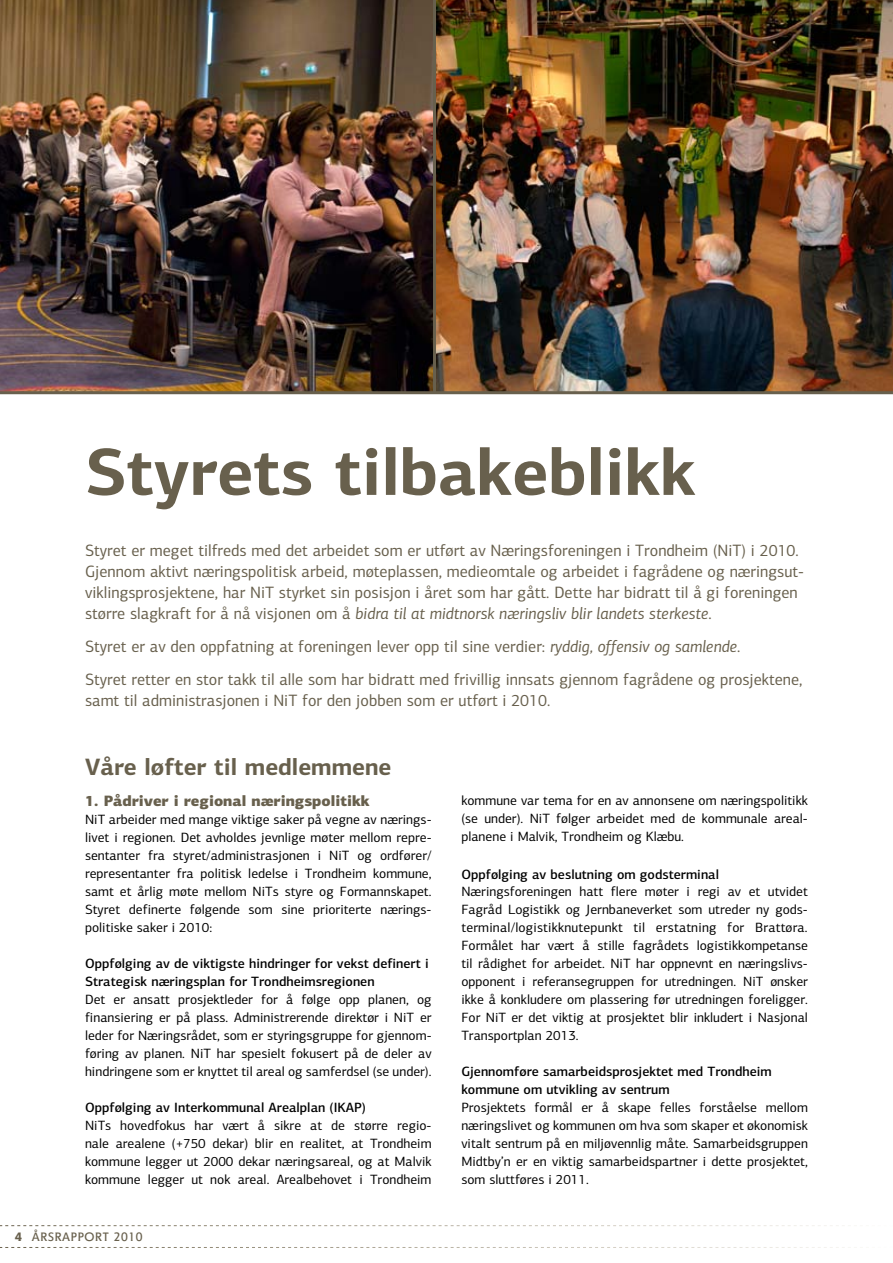
<style>
.page{position:relative;width:893px;height:1263px;background:#fff}
.page>*{position:absolute;margin:0;border:0;box-sizing:border-box;transform-origin:0 0}
.t1{font:700 66.75px "PF Centro Sans Pro";color:#68604d}
.t2{font:700 23.7px "PF Centro Sans Pro";color:#68604d}
.t3{font:16.5px/21px "PF Centro Sans Pro";color:#68604d}
.t4{font:900 15px "PF Centro Sans Pro";color:#68604d}
.t5{font:13.5px/18px "PF Centro Sans Pro";color:#000;text-align:justify}
.t6{font:500 13.5px/18px "PF Centro Sans Pro";color:#000}
.t7{font:12px "Agora BQ";letter-spacing:.05em;color:#68604d}
.s1{font-style:italic}
.s2{font-weight:500}
</style>
<div class="page">
<img style="left:436px;top:0;width:457px;height:391px">
<img style="left:0;top:0;width:433px;height:391px">
<hr style="left:0;top:391px;width:893px;height:3px;background:#68604d">
<hr style="left:433px;top:0;width:3px;height:393px;background:#68604d">
<svg style="left:0;top:1225px;width:844px;height:1px"></svg>
<svg style="left:0;top:1247px;width:850px;height:1px"></svg>
<h1 class="t1" style="left:85px;top:430px;width:612px">Styrets tilbakeblikk</h1>
<p class="t3" style="left:85px;top:540px;width:720px">Styret er meget tilfreds med det arbeidet som er utført av Næringsforeningen i Trondheim (NiT) i 2010.<br>Gjennom aktivt næringspolitisk arbeid, møteplassen, medieomtale og arbeidet i fagrådene og næringsut&shy;viklingsprosjektene, har NiT styrket sin posisjon i året som har gått. Dette har bidratt til å gi foreningen større slagkraft for å nå visjonen om å <span class="s1">bidra til at midtnorsk næringsliv blir landets sterkeste</span>.</p>
<p class="t3" style="left:85px;top:630px;width:719px;line-height:33px">Styret er av den oppfatning at foreningen lever opp til sine verdier: <span class="s1">ryddig, offensiv og samlende</span>.<br>Styret retter en stor takk til alle som har bidratt med frivillig innsats gjennom fagrådene og prosjektene,</p>
<p class="t3" style="left:85px;top:690px;width:467px">samt til administrasjonen i NiT for den jobben som er utført i 2010.</p>
<h2 class="t2" style="left:85px;top:751px;width:308px">Våre løfter til medlemmene</h2>
<p class="t4" style="left:85px;top:791px;width:286px">1. Pådriver i regional næringspolitikk</p>
<p class="t5" style="left:85px;top:811px;width:348px">NiT arbeider med mange viktige saker på vegne av nærings&shy;livet i regionen. Det avholdes jevnlige møter mellom repre&shy;sentanter fra styret/administrasjonen i NiT og ordfører/ representanter fra politisk ledelse i Trondheim kommune, samt et årlig møte mellom NiTs styre og Formannskapet.<br>Styret definerte følgende som sine prioriterte nærings&shy;politiske saker i 2010:</p>
<p class="t6" style="left:85px;top:955px;width:345px">Oppfølging av de viktigste hindringer for vekst definert i<br>Strategisk næringsplan for Trondheimsregionen</p>
<p class="t5" style="left:85px;top:991px;width:348px">Det er ansatt prosjektleder for å følge opp planen, og finansiering er på plass. Administrerende direktør i NiT er leder for Næringsrådet, som er styringsgruppe for gjennom&shy;føring av planen. NiT har spesielt fokusert på de deler av hindringene som er knyttet til areal og samferdsel (se under).</p>
<p class="t6" style="left:85px;top:1099px;width:283px">Oppfølging av Interkommunal Arealplan (IKAP)</p>
<p class="t5" style="left:85px;top:1117px;width:348px">NiTs hovedfokus har vært å sikre at de større regio&shy;nale arealene (+750 dekar) blir en realitet, at Trondheim kommune legger ut 2000 dekar næringsareal, og at Malvik kommune legger ut nok areal. Arealbehovet i Trondheim</p>
<p class="t7" style="left:15px;top:1229px;width:129px"><span class="s2">4</span> ÅRSRAPPORT 2010</p>
<p class="t5" style="left:461px;top:792px;width:348px">kommune var tema for en av annonsene om næringspolitikk (se under). NiT følger arbeidet med de kommunale areal&shy;planene i Malvik, Trondheim og Klæbu.</p>
<p class="t6" style="left:461px;top:865px;width:259px">Oppfølging av beslutning om godsterminal</p>
<p class="t5" style="left:461px;top:883px;width:348px">Næringsforeningen hatt flere møter i regi av et utvidet Fagråd Logistikk og Jernbaneverket som utreder ny gods&shy;terminal/logistikknutepunkt til erstatning for Brattøra.<br>Formålet har vært å stille fagrådets logistikkompetanse til rådighet for arbeidet. NiT har oppnevnt en næringslivs&shy;opponent i referansegruppen for utredningen. NiT ønsker ikke å konkludere om plassering før utredningen foreligger.<br>For NiT er det viktig at prosjektet blir inkludert i Nasjonal Transportplan 2013.</p>
<p class="t6" style="left:461px;top:1063px;width:312px">Gjennomføre samarbeidsprosjektet med Trondheim kommune om utvikling av sentrum</p>
<p class="t5" style="left:461px;top:1099px;width:348px">Prosjektets formål er å skape felles forståelse mellom næringslivet og kommunen om hva som skaper et økonomisk vitalt sentrum på en miljøvennlig måte. Samarbeidsgruppen Midtby’n er en viktig samarbeidspartner i dette prosjektet, som sluttføres i 2011.</p>
</div>
